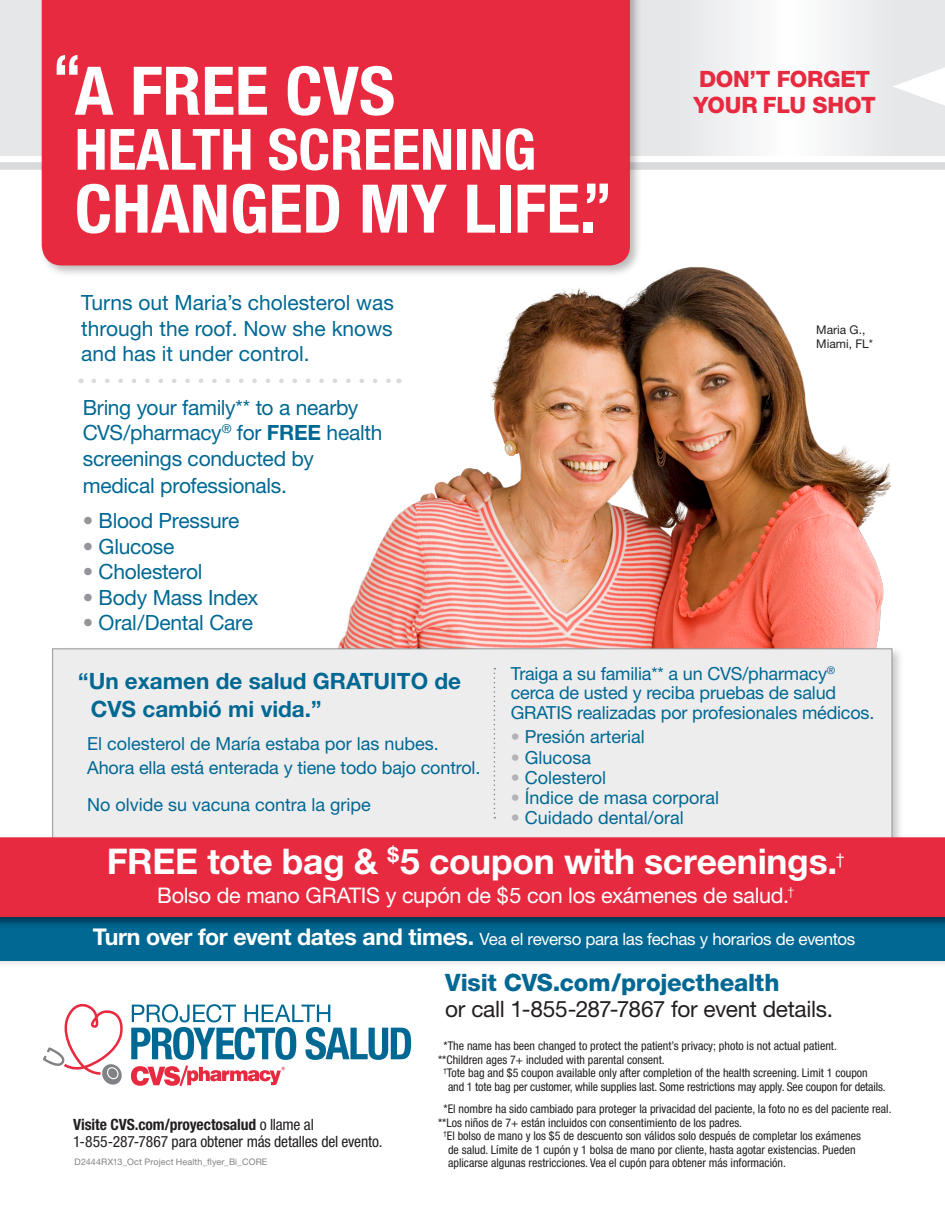
<style>
.page{position:relative;width:945px;height:1215px;background:#fff}
.page>*{position:absolute;margin:0;border:0;box-sizing:border-box;transform-origin:0 0}
.t1{font:700 condensed 67.05px "Helvetica Neue";color:#fff;scale:1.04 1}
.t2{font:700 condensed 61.5px "Helvetica Neue";color:#fff;scale:1.04 1}
.t3{font:700 condensed 57px "Helvetica Neue";color:#fff;scale:1.04 1}
.t4{font:700 35.4px "Helvetica Neue";letter-spacing:-.01em;color:#fff}
.t5{font:800 24px "Helvetica Neue";letter-spacing:-.01em;color:#006893}
.t6{font:22.65px "Helvetica Neue";letter-spacing:-.015em;color:#231f20}
.t7{font:700 22.5px/28.5px "Helvetica Neue";color:#006893}
.t8{font:800 22.5px "Helvetica Neue";letter-spacing:-.015em;color:#e72a3f}
.t9{font:21.6px "Helvetica Neue";letter-spacing:-.015em;color:#fff}
.t10{font:21px/26px "Helvetica Neue";letter-spacing:-.01em;color:#006893}
.t11{font:18px/19.5px "Helvetica Neue";letter-spacing:-.01em;color:#006893}
.t12{font:16.95px "Helvetica Neue";letter-spacing:-.02em;color:#fff}
.t13{font:condensed 15.6px/16.6px "Helvetica Neue";letter-spacing:-.01em;color:#231f20}
.t14{font:condensed 12px/13.5px "Helvetica Neue";color:#231f20}
.t15{font:12px/14.4px "Helvetica Neue";color:#231f20}
.t16{font:9px "Helvetica Neue";letter-spacing:.01em;color:#808285}
.s1{font-weight:700}
.s2{color:#939598}
.s3{color:#b2b3b7}
.s4{font-weight:700;font-size:23.1px}
.s5{font-family:"Helvetica Neue LT Std";font-weight:700}
</style>
<div class="page">
<svg style="left:0;top:0;width:945px;height:156px;fill:#ececee"></svg>
<div style="left:0;top:162px;width:945px;height:8px;background:#d9dadc"></div>
<div style="left:39px;top:0;width:609px;height:283px;background:#231f20;opacity:.3"></div>
<div style="left:42px;top:0;width:588px;height:266px;background:#e72a3f"></div>
<svg style="left:893px;top:67px;width:52px;height:39px"></svg>
<img style="left:297px;top:217px;width:617px;height:428px">
<svg style="left:131px;top:1004px;width:280px;height:82px"></svg>
<svg style="left:43px;top:1003px;width:80px;height:82px"></svg>
<div style="left:49px;top:645px;width:861px;height:249px;background:#231f20;opacity:.25"></div>
<div style="left:52px;top:648px;width:840px;height:228px;background:#ededee;border:1px solid #939598"></div>
<svg style="left:494px;top:668px;width:1px;height:150px"></svg>
<div style="left:0;top:834px;width:945px;height:139px;background:#231f20;opacity:.25"></div>
<div style="left:0;top:837px;width:945px;height:78px;background:#e72a3f"></div>
<div style="left:0;top:915px;width:945px;height:46px;background:#231f20;opacity:.48"></div>
<svg style="left:94px;top:379px;width:298px;height:4px"></svg>
<p class="t2" style="left:52px;top:40px;width:30px">“</p>
<p class="t1" style="left:75px;top:50px;width:310px">A FREE CVS</p>
<p class="t3" style="left:75px;top:115px;width:216px">HEALTH SCREE</p>
<p class="t3" style="left:420px;top:115px;width:113px">NING</p>
<p class="t1" style="left:75px;top:168px;width:503px">CHANGED MY LIFE.</p>
<p class="t2" style="left:612px;top:219px;width:30px;rotate:-180deg">“</p>
<p class="t10" style="left:81px;top:290px;width:314px;line-height:25.5px;text-align:justify">Turns out Maria’s cholesterol was through the roof. Now she knows and has it under control.</p>
<p class="t10" style="left:83px;top:394px;width:301px">Bring your family** to a nearby<br>CVS/pharmacy<sup>®</sup> for <span class="s1">FREE</span> health screenings conducted by medical professionals.</p>
<p class="t10" style="left:83px;top:507px;width:158px"><span class="s2">•</span> Blood Pressure</p>
<p class="t10" style="left:83px;top:533px;width:93px"><span class="s2">•</span> Glucose</p>
<p class="t10" style="left:83px;top:558px;width:121px"><span class="s2">•</span> Cholesterol</p>
<p class="t10" style="left:83px;top:584px;width:177px"><span class="s2">•</span> Body Mass Index</p>
<p class="t10" style="left:83px;top:609px;width:172px"><span class="s2">•</span> Oral/Dental Care</p>
<p class="t8" style="left:699px;top:66px;width:173px">DON’T FORGET</p>
<p class="t8" style="left:694px;top:92px;width:183px">YOUR FLU SHOT</p>
<p class="t15" style="left:816px;top:322px;width:58px">Maria G.,<br>Miami, FL*</p>
<p class="t11" style="left:511px;top:663px;width:365px">Traiga a su familia** a un CVS/pharmacy<sup>® </sup>cerca de usted y reciba pruebas de salud<br>GRATIS realizadas por profesionales médicos.</p>
<p class="t11" style="left:511px;top:727px;width:135px"><span class="s3">•</span> Presión arterial</p>
<p class="t11" style="left:511px;top:747px;width:82px"><span class="s3">•</span> Glucosa</p>
<p class="t11" style="left:511px;top:767px;width:97px"><span class="s3">•</span> Colesterol</p>
<p class="t11" style="left:511px;top:788px;width:210px"><span class="s3">•</span> Índice de masa corporal</p>
<p class="t11" style="left:511px;top:808px;width:175px"><span class="s3">•</span> Cuidado dental/oral</p>
<p class="t4" style="left:107px;top:839px;width:739px">FREE tote bag &amp; <sup>$</sup>5 coupon with screenings.<sup>†</sup></p>
<p class="t9" style="left:157px;top:882px;width:639px">Bolso de mano GRATIS y cupón de $5 con los exámenes de salud.<sup>†</sup></p>
<p class="t12" style="left:93px;top:929px;width:764px"><span class="s4">Turn over for event dates and times.</span> Vea el reverso para las fechas y horarios de eventos</p>
<p class="t7" style="left:91px;top:666px;width:372px;text-indent:-13px">“Un examen de salud GRATUITO de<br>CVS cambió mi vida.”</p>
<p class="t11" style="left:87px;top:731px;width:395px;line-height:24px">El colesterol de María estaba por las nubes.<br>Ahora ella está enterada y tiene todo bajo control.</p>
<p class="t11" style="left:87px;top:795px;width:285px">No olvide su vacuna contra la gripe</p>
<p class="t13" style="left:73px;top:1117px;width:311px"><span class="s5">Visite CVS.com/proyectosalud</span> o llame al<br>1-855-287-7867 para obtener más detalles del evento.</p>
<p class="t16" style="left:75px;top:1157px;width:194px">D2444RX13_Oct Project Health_flyer_Bi_CORE</p>
<p class="t5" style="left:445px;top:968px;width:336px">VISIT CVS.COM/PROJECTHEALTH</p>
<p class="t6" style="left:445px;top:995px;width:389px">or call 1-855-287-7867 for event details.</p>
<p class="t14" style="left:443px;top:1039px;width:395px">*The name has been changed to protect the patient’s privacy; photo is not actual patient.</p>
<p class="t14" style="left:438px;top:1052px;width:228px">**Children ages 7+ included with parental consent.</p>
<p class="t14" style="left:448px;top:1066px;width:439px;text-indent:-5px"><sup>†</sup>Tote bag and $5 coupon available only after completion of the health screening. Limit 1 coupon and 1 tote bag per customer, while supplies last. Some restrictions may apply. See coupon for details.</p>
<p class="t14" style="left:443px;top:1102px;width:450px">*El nombre ha sido cambiado para proteger la privacidad del paciente, la foto no es del paciente real.</p>
<p class="t14" style="left:438px;top:1116px;width:306px">**Los niños de 7+ están incluidos con consentimiento de los padres.</p>
<p class="t14" style="left:448px;top:1129px;width:414px;text-indent:-5px"><sup>†</sup>El bolso de mano y los $5 de descuento son válidos solo después de completar los exámenes de salud. Límite de 1 cupón y 1 bolsa de mano por cliente, hasta agotar existencias. Pueden aplicarse algunas restricciones. Vea el cupón para obtener más información.</p>
</div>
